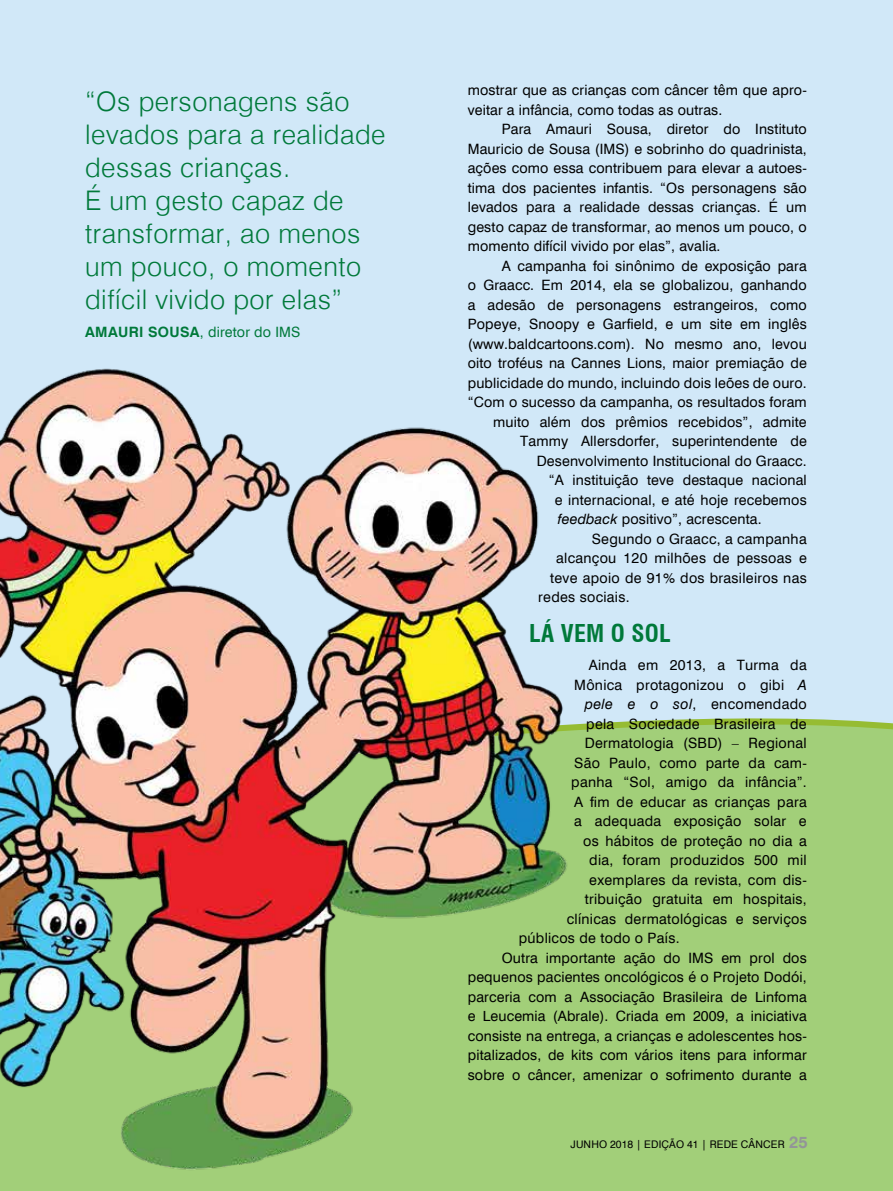
<style>
.page{position:relative;width:893px;height:1191px;background:#d1e8f8}
.page>*{position:absolute;margin:0;border:0;box-sizing:border-box;transform-origin:0 0}
.t1{font:300 27px/33px "Swiss 721 BT";letter-spacing:.02em;color:#00793a}
.t2{font:700 condensed 24px "Swiss 721 BT";letter-spacing:.01em;color:#00793a}
.t3{font:14.25px/19.5px "Swiss 721 BT";letter-spacing:.01em;color:#000}
.t4{font:14.25px "Swiss 721 BT";letter-spacing:.01em;color:#00793a}
.t5{font:10.5px "Swiss 721 BT";letter-spacing:.015em;color:#000}
.s1{font-weight:700}
.s2{font-style:italic}
.s3{font-weight:700;font-size:16.5px;color:#939598}
</style>
<div class="page">
<div style="left:576px;top:718px;width:317px;height:473px;background:#a2cf79"></div>
<img style="left:0;top:368px;width:576px;height:823px">
<h1 class="t1" style="left:85px;top:85px;width:302px">“Os personagens são levados para a realidade dessas crianças.<br>É um gesto capaz de transformar, ao menos um pouco, o momento difícil vivido por elas”</h1>
<p class="t4" style="left:85px;top:323px;width:217px"><span class="s1">AMAURI SOUSA</span>, diretor do IMS</p>
<p class="t3" style="left:468px;top:80px;width:341px">mostrar que as crianças com câncer têm que apro&shy;veitar a infância, como todas as outras.</p>
<p class="t3" style="left:468px;top:119px;width:341px;text-align:justify;text-indent:34px">Para Amauri Sousa, diretor do Instituto Mauricio de Sousa (IMS) e sobrinho do quadrinista, ações como essa contribuem para elevar a autoes&shy;tima dos pacientes infantis. “Os personagens são levados para a realidade dessas crianças. É um gesto capaz de transformar, ao menos um pouco, o momento difícil vivido por elas”, avalia.</p>
<p class="t3" style="left:502px;top:256px;width:306px">A campanha foi sinônimo de exposição para</p>
<p class="t3" style="left:468px;top:275px;width:341px">o Graacc. Em 2014, ela se globalizou, ganhando</p>
<p class="t3" style="left:468px;top:295px;width:341px">a adesão de personagens estrangeiros, como</p>
<p class="t3" style="left:468px;top:314px;width:341px">Popeye, Snoopy e Garfield, e um site em inglês</p>
<p class="t3" style="left:468px;top:334px;width:341px">(www.baldcartoons.com). No mesmo ano, levou</p>
<p class="t3" style="left:468px;top:353px;width:341px">oito troféus na Cannes Lions, maior premiação de</p>
<p class="t3" style="left:468px;top:373px;width:341px">publicidade do mundo, incluindo dois leões de ouro.</p>
<p class="t3" style="left:468px;top:392px;width:341px">“Com o sucesso da campanha, os resultados foram</p>
<p class="t3" style="left:493px;top:412px;width:315px">muito além dos prêmios recebidos”, admite</p>
<p class="t3" style="left:520px;top:431px;width:288px">Tammy Allersdorfer, superintendente de</p>
<p class="t3" style="left:537px;top:451px;width:272px">Desenvolvimento Institucional do Graacc.</p>
<p class="t3" style="left:549px;top:470px;width:260px">“A instituição teve destaque nacional</p>
<p class="t3" style="left:555px;top:490px;width:254px">e internacional, e até hoje recebemos</p>
<p class="t3" style="left:558px;top:509px;width:205px"><span class="s2">feedback</span> positivo”, acrescenta.</p>
<p class="t3" style="left:592px;top:529px;width:216px">Segundo o Graacc, a campanha</p>
<p class="t3" style="left:556px;top:548px;width:252px">alcançou 120 milhões de pessoas e</p>
<p class="t3" style="left:550px;top:568px;width:258px">teve apoio de 91% dos brasileiros nas</p>
<p class="t3" style="left:538px;top:587px;width:93px">redes sociais.</p>
<h2 class="t2" style="left:529px;top:619px;width:143px">LÁ VEM O SOL</h2>
<p class="t3" style="left:589px;top:655px;width:219px">Ainda em 2013, a Turma da</p>
<p class="t3" style="left:574px;top:675px;width:234px">Mônica protagonizou o gibi <span class="s2">A</span></p>
<p class="t3" style="left:585px;top:694px;width:224px"><span class="s2">pele e o sol</span>, encomendado</p>
<p class="t3" style="left:586px;top:714px;width:222px">pela Sociedade Brasileira de</p>
<p class="t3" style="left:585px;top:733px;width:224px">Dermatologia (SBD) – Regional</p>
<p class="t3" style="left:574px;top:753px;width:234px">São Paulo, como parte da cam-</p>
<p class="t3" style="left:571px;top:772px;width:237px">panha “Sol, amigo da infância”.</p>
<p class="t3" style="left:574px;top:792px;width:234px">A fim de educar as crianças para</p>
<p class="t3" style="left:574px;top:811px;width:234px">a adequada exposição solar e</p>
<p class="t3" style="left:583px;top:831px;width:225px">os hábitos de proteção no dia a</p>
<p class="t3" style="left:589px;top:850px;width:219px">dia, foram produzidos 500 mil</p>
<p class="t3" style="left:589px;top:870px;width:219px">exemplares da revista, com dis-</p>
<p class="t3" style="left:585px;top:889px;width:224px">tribuição gratuita em hospitais,</p>
<p class="t3" style="left:567px;top:909px;width:242px">clínicas dermatológicas e serviços</p>
<p class="t3" style="left:519px;top:928px;width:162px">públicos de todo o País.</p>
<p class="t3" style="left:502px;top:948px;width:306px">Outra importante ação do IMS em prol dos</p>
<p class="t3" style="left:468px;top:967px;width:341px">pequenos pacientes oncológicos é o Projeto Dodói,</p>
<p class="t3" style="left:468px;top:987px;width:341px">parceria com a Associação Brasileira de Linfoma</p>
<p class="t3" style="left:468px;top:1006px;width:341px">e Leucemia (Abrale). Criada em 2009, a iniciativa</p>
<p class="t3" style="left:468px;top:1026px;width:341px">consiste na entrega, a crianças e adolescentes hos-</p>
<p class="t3" style="left:468px;top:1045px;width:341px">pitalizados, de kits com vários itens para informar</p>
<p class="t3" style="left:468px;top:1064px;width:341px">sobre o câncer, amenizar o sofrimento durante a</p>
<p class="t5" style="left:571px;top:1138px;width:239px">JUNHO 2018 | EDIÇÃO 41 | REDE CÂNCER <span class="s3">25</span></p>
</div>
